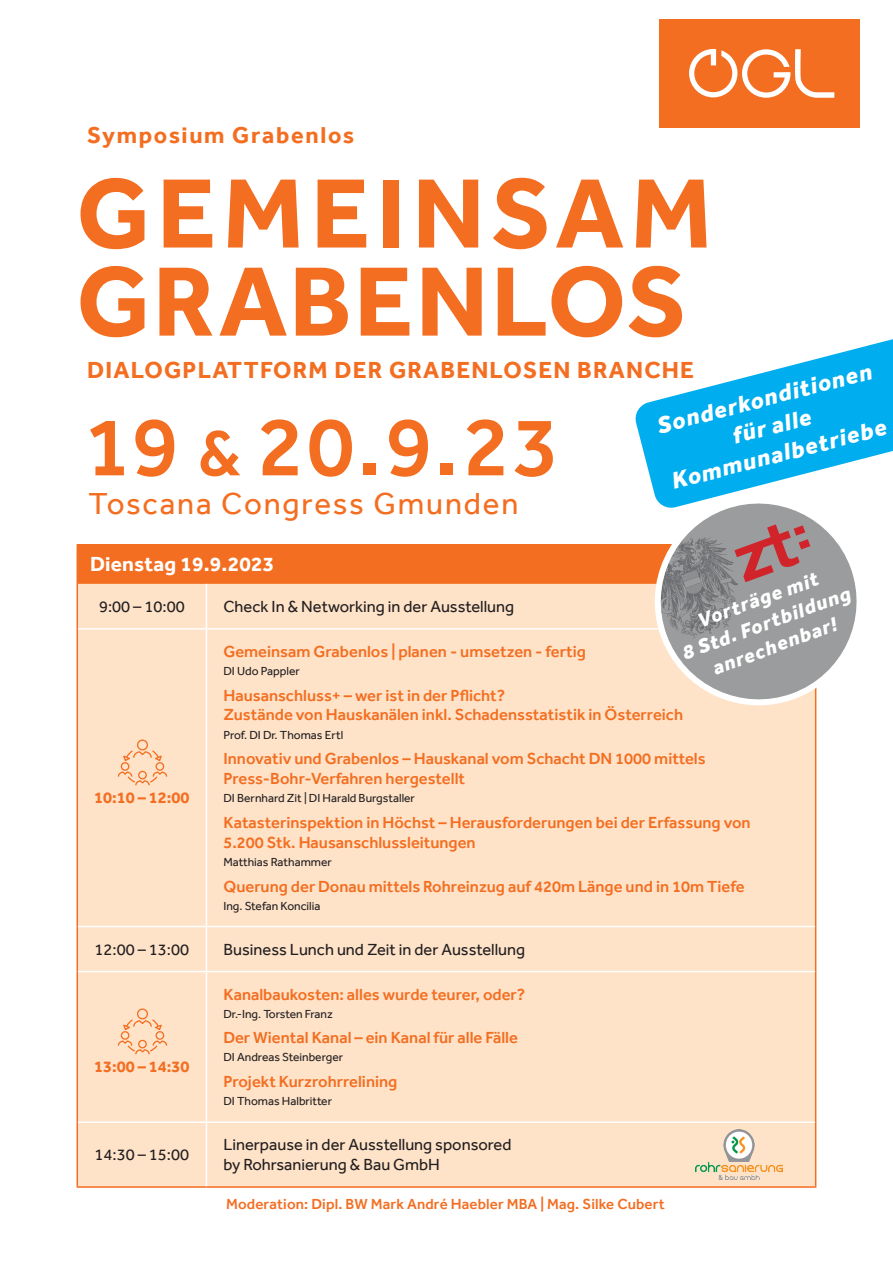
<style>
.page{position:relative;width:893px;height:1263px;background:#fff}
.page>*{position:absolute;margin:0;border:0;box-sizing:border-box;transform-origin:0 0}
.t1{font:700 101.85px/88.1px "Effra";letter-spacing:.04em;color:#f36e21}
.t2{font:500 86.25px "Effra";color:#f36e21}
.t3{font:31.2px "Effra";letter-spacing:.06em;color:#f36e21}
.t4{font:italic 800 24px/28.8px "Effra";color:#fff;text-align:center}
.t5{font:700 23.85px "Effra";letter-spacing:.05em;color:#f36e21}
.t6{font:700 23.7px "Effra";letter-spacing:.07em;color:#f36e21}
.t7{font:700 21px "Effra";letter-spacing:.01em;color:#fff}
.t8{font:italic 800 20.55px/24.6px "Effra";color:#fff;text-align:center}
.t9{font:500 16.5px/19.8px "Effra";color:#f36e21}
.t10{font:16.5px/19.8px "Effra";color:#231f20}
.t11{font:700 16.5px "Effra";color:#f36e21}
.t12{font:500 15px "Effra";letter-spacing:.01em;color:#f36e21}
.t13{font:12px "Effra";color:#231f20}
.s1{font-size:65.55px}
</style>
<div class="page">
<div style="left:77px;top:544px;width:739px;height:40px;background:#f36e21"></div>
<div style="left:78px;top:584px;width:737px;height:602px;background:#fee3c9"></div>
<hr style="left:206px;top:584px;width:1px;height:44px;background:#fff">
<hr style="left:78px;top:628px;width:128px;height:2px;background:#fff">
<hr style="left:206px;top:628px;width:609px;height:2px;background:#fff">
<hr style="left:206px;top:630px;width:1px;height:296px;background:#fff">
<hr style="left:78px;top:926px;width:128px;height:1px;background:#fff">
<hr style="left:206px;top:926px;width:609px;height:1px;background:#fff">
<hr style="left:206px;top:927px;width:1px;height:44px;background:#fff">
<hr style="left:78px;top:971px;width:128px;height:1px;background:#fff">
<hr style="left:206px;top:971px;width:609px;height:1px;background:#fff">
<hr style="left:206px;top:972px;width:1px;height:149px;background:#fff">
<hr style="left:206px;top:1123px;width:1px;height:63px;background:#fff">
<hr style="left:77px;top:584px;width:1px;height:45px;background:#f36e21">
<hr style="left:77px;top:629px;width:1px;height:297px;background:#f36e21">
<hr style="left:815px;top:629px;width:1px;height:297px;background:#f36e21">
<hr style="left:77px;top:926px;width:1px;height:45px;background:#f36e21">
<hr style="left:815px;top:926px;width:1px;height:45px;background:#f36e21">
<hr style="left:77px;top:971px;width:1px;height:151px;background:#f36e21">
<hr style="left:815px;top:971px;width:1px;height:151px;background:#f36e21">
<hr style="left:77px;top:1122px;width:1px;height:64px;background:#f36e21">
<hr style="left:815px;top:1122px;width:1px;height:64px;background:#f36e21">
<hr style="left:77px;top:1186px;width:129px;height:2px;background:#f36e21">
<hr style="left:206px;top:1186px;width:610px;height:2px;background:#f36e21">
<hr style="left:78px;top:1121px;width:128px;height:2px;background:#fff">
<hr style="left:206px;top:1121px;width:609px;height:2px;background:#fff">
<svg style="left:117px;top:739px;width:51px;height:47px;background:#fcd3b2"></svg>
<svg style="left:117px;top:1008px;width:51px;height:47px;background:#fcd3b2"></svg>
<img style="left:695px;top:1130px;width:87px;height:49px">
<div style="left:660px;top:19px;width:200px;height:109px;background:#f36e21"></div>
<svg style="left:689px;top:49px;width:146px;height:49px"></svg>
<svg style="left:645px;top:509px;width:212px;height:206px"></svg>
<svg style="left:648px;top:524px;width:162px;height:115px;background:#a49392"></svg>
<svg style="left:635px;top:339px;width:258px;height:170px;fill:#00aeef"></svg>
<h3 class="t6" style="left:87px;top:121px;width:268px">Symposium Grabenlos</h3>
<h1 class="t1" style="left:77px;top:168px;width:637px">GEMEINSAM<br>GRABENLOS</h1>
<h3 class="t5" style="left:87px;top:356px;width:608px">DIALOGPLATTFORM DER GRABENLOSEN BRANCHE</h3>
<h3 class="t4" style="left:653px;top:413px;width:223px;rotate:-15deg">Sonderkonditionen für alle<br>Kommunalbetriebe</h3>
<h2 class="t2" style="left:84px;top:395px;width:477px">19 <span class="s1">&amp;</span> 20.9.23</h2>
<h3 class="t3" style="left:89px;top:484px;width:431px">Toscana Congress Gmunden</h3>
<p class="t7" style="left:90px;top:551px;width:186px">Dienstag 19.9.2023</p>
<p class="t10" style="left:99px;top:596px;width:87px">9:00 – 10:00</p>
<p class="t10" style="left:223px;top:596px;width:292px">Check In &amp; Networking in der Ausstellung</p>
<p class="t8" style="left:670px;top:618px;width:179px;rotate:-20deg">Vorträge mit<br>8 Std. Fortbildung anrechenbar!</p>
<p class="t9" style="left:223px;top:641px;width:364px">Gemeinsam Grabenlos | planen - umsetzen - fertig</p>
<p class="t13" style="left:223px;top:664px;width:78px">DI Udo Pappler</p>
<p class="t9" style="left:223px;top:685px;width:461px">Hausanschluss+ – wer ist in der Pflicht?<br>Zustände von Hauskanälen inkl. Schadensstatistik in Österreich</p>
<p class="t13" style="left:223px;top:727px;width:121px">Prof. DI Dr. Thomas Ertl</p>
<p class="t9" style="left:223px;top:749px;width:484px">Innovativ und Grabenlos – Hauskanal vom Schacht DN 1000 mittels<br>Press-Bohr-Verfahren hergestellt</p>
<p class="t13" style="left:223px;top:791px;width:193px">DI Bernhard Zit | DI Harald Burgstaller</p>
<p class="t9" style="left:223px;top:812px;width:529px">Katasterinspektion in Höchst – Herausforderungen bei der Erfassung von<br>5.200 Stk. Hausanschlussleitungen</p>
<p class="t13" style="left:223px;top:854px;width:110px">Matthias Rathammer</p>
<p class="t9" style="left:223px;top:876px;width:523px">Querung der Donau mittels Rohreinzug auf 420m Länge und in 10m Tiefe</p>
<p class="t13" style="left:223px;top:898px;width:99px">Ing. Stefan Koncilia</p>
<p class="t11" style="left:94px;top:788px;width:97px">10:10 – 12:00</p>
<p class="t10" style="left:95px;top:939px;width:96px">12:00 – 13:00</p>
<p class="t10" style="left:223px;top:939px;width:303px">Business Lunch und Zeit in der Ausstellung</p>
<p class="t11" style="left:94px;top:1057px;width:97px">13:00 – 14:30</p>
<p class="t9" style="left:223px;top:984px;width:303px">Kanalbaukosten: alles wurde teurer, oder?</p>
<p class="t13" style="left:223px;top:1006px;width:111px">Dr.-Ing. Torsten Franz</p>
<p class="t9" style="left:223px;top:1028px;width:296px">Der Wiental Kanal – ein Kanal für alle Fälle</p>
<p class="t13" style="left:223px;top:1050px;width:121px">DI Andreas Steinberger</p>
<p class="t9" style="left:223px;top:1071px;width:175px">Projekt Kurzrohrrelining</p>
<p class="t13" style="left:223px;top:1094px;width:110px">DI Thomas Halbritter</p>
<p class="t10" style="left:95px;top:1144px;width:96px">14:30 – 15:00</p>
<p class="t10" style="left:223px;top:1134px;width:289px">Linerpause in der Ausstellung sponsored by Rohrsanierung &amp; Bau GmbH</p>
<p class="t12" style="left:226px;top:1195px;width:440px">Moderation: Dipl. BW Mark André Haebler MBA | Mag. Silke Cubert</p>
</div>
